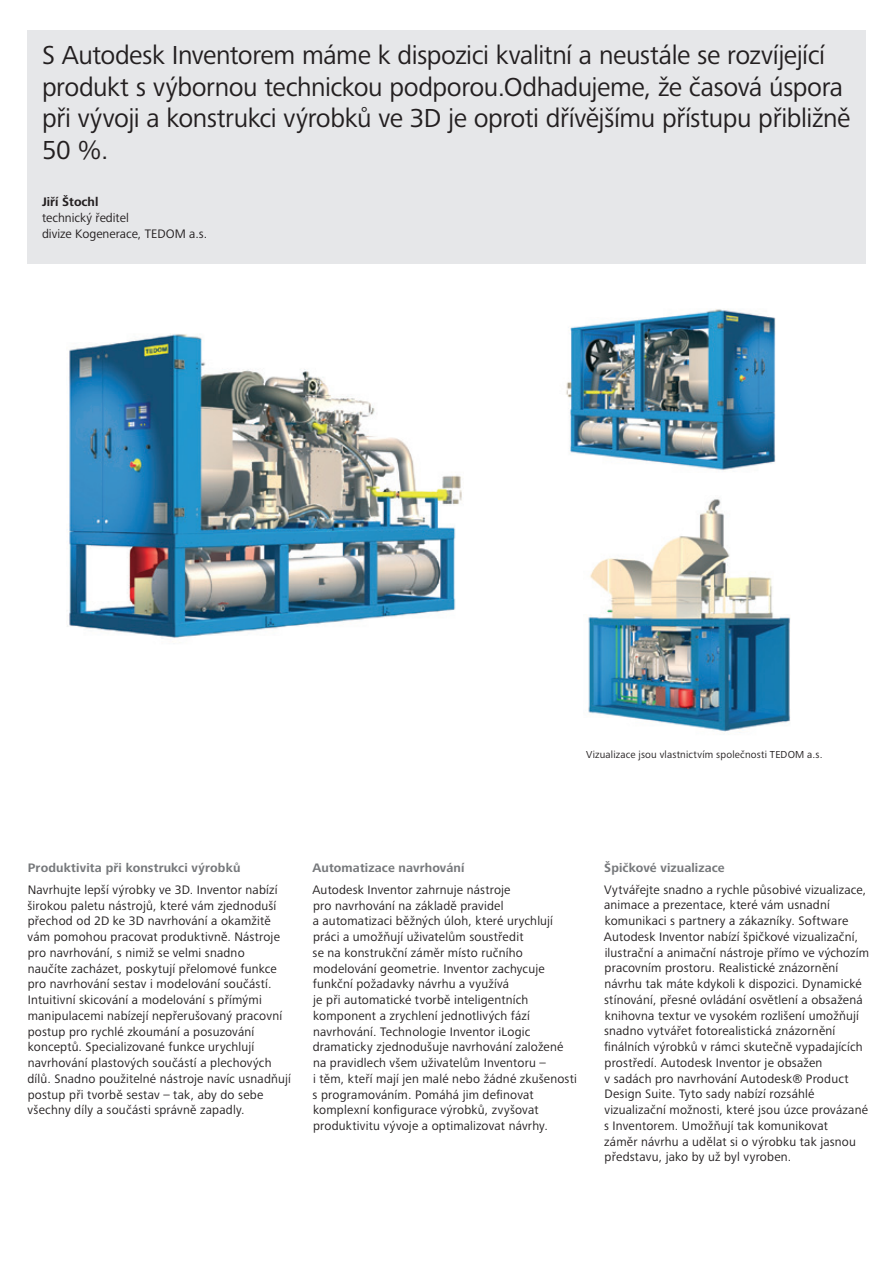
<style>
.page{position:relative;width:893px;height:1263px;background:#fff}
.page>*{position:absolute;margin:0;border:0;box-sizing:border-box;transform-origin:0 0}
.t1{font:27px/31.5px "Frutiger Next LTW1 G";letter-spacing:-.015em;color:#231f20}
.t2{font:12.75px/15.8px "Frutiger Next LTW1 G";letter-spacing:.015em;color:#231f20}
.t3{font:700 12.75px "Frutiger Next LTW1 G";letter-spacing:.01em;color:#76787b}
.t4{font:700 12.75px "Frutiger Next LTW1 G";color:#231f20}
.t5{font:10.5px "Frutiger Next LTW1 G";letter-spacing:.015em;color:#231f20}
</style>
<div class="page">
<div style="left:27px;top:30px;width:839px;height:234px;background:#e6e7e9"></div>
<img style="left:67px;top:334px;width:395px;height:305px">
<img style="left:566px;top:309px;width:210px;height:161px">
<img style="left:588px;top:499px;width:202px;height:234px">
<h1 class="t1" style="left:42px;top:40px;width:810px">S Autodesk Inventorem máme k dispozici kvalitní a neustále se rozvíjející produkt s výbornou technickou podporou.Odhadujeme, že časová úspora při vývoji a konstrukci výrobků ve 3D je oproti dřívějšímu přístupu přibližně 50 %.</h1>
<p class="t4" style="left:42px;top:194px;width:58px">Jiří Štochl</p>
<p class="t2" style="left:42px;top:210px;width:167px">technický ředitel<br>divize Kogenerace, TEDOM a.s.</p>
<p class="t5" style="left:586px;top:749px;width:238px">Vizualizace jsou vlastnictvím společnosti TEDOM a.s.</p>
<p class="t3" style="left:28px;top:860px;width:214px">Produktivita při konstrukci výrobků</p>
<p class="t2" style="left:27px;top:882px;width:265px">Navrhujte lepší výrobky ve 3D. Inventor nabízí širokou paletu nástrojů, které vám zjednoduší přechod od 2D ke 3D navrhování a okamžitě vám pomohou pracovat produktivně. Nástroje pro navrhování, s nimiž se velmi snadno<br>naučíte zacházet, poskytují přelomové funkce pro navrhování sestav i modelování součástí.<br>Intuitivní skicování a modelování s přímými manipulacemi nabízejí nepřerušovaný pracovní postup pro rychlé zkoumání a posuzování konceptů. Specializované funkce urychlují navrhování plastových součástí a plechových dílů. Snadno použitelné nástroje navíc usnadňují postup při tvorbě sestav – tak, aby do sebe všechny díly a součásti správně zapadly.</p>
<p class="t3" style="left:312px;top:860px;width:153px">Automatizace navrhování</p>
<p class="t2" style="left:312px;top:882px;width:266px">Autodesk Inventor zahrnuje nástroje<br>pro navrhování na základě pravidel<br>a automatizaci běžných úloh, které urychlují práci a umožňují uživatelům soustředit<br>se na konstrukční záměr místo ručního modelování geometrie. Inventor zachycuje funkční požadavky návrhu a využívá<br>je při automatické tvorbě inteligentních komponent a zrychlení jednotlivých fází navrhování. Technologie Inventor iLogic dramaticky zjednodušuje navrhování založené na pravidlech všem uživatelům Inventoru –<br>i těm, kteří mají jen malé nebo žádné zkušenosti s programováním. Pomáhá jim definovat komplexní konfigurace výrobků, zvyšovat produktivitu vývoje a optimalizovat návrhy.</p>
<p class="t3" style="left:604px;top:860px;width:122px">Špičkové vizualizace</p>
<p class="t2" style="left:604px;top:882px;width:267px">Vytvářejte snadno a rychle působivé vizualizace, animace a prezentace, které vám usnadní komunikaci s partnery a zákazníky. Software Autodesk Inventor nabízí špičkové vizualizační, ilustrační a animační nástroje přímo ve výchozím pracovním prostoru. Realistické znázornění návrhu tak máte kdykoli k dispozici. Dynamické stínování, přesné ovládání osvětlení a obsažená knihovna textur ve vysokém rozlišení umožňují snadno vytvářet fotorealistická znázornění finálních výrobků v rámci skutečně vypadajících prostředí. Autodesk Inventor je obsažen<br>v sadách pro navrhování Autodesk® Product Design Suite. Tyto sady nabízí rozsáhlé vizualizační možnosti, které jsou úzce provázané s Inventorem. Umožňují tak komunikovat<br>záměr návrhu a udělat si o výrobku tak jasnou představu, jako by už byl vyroben.</p>
</div>
